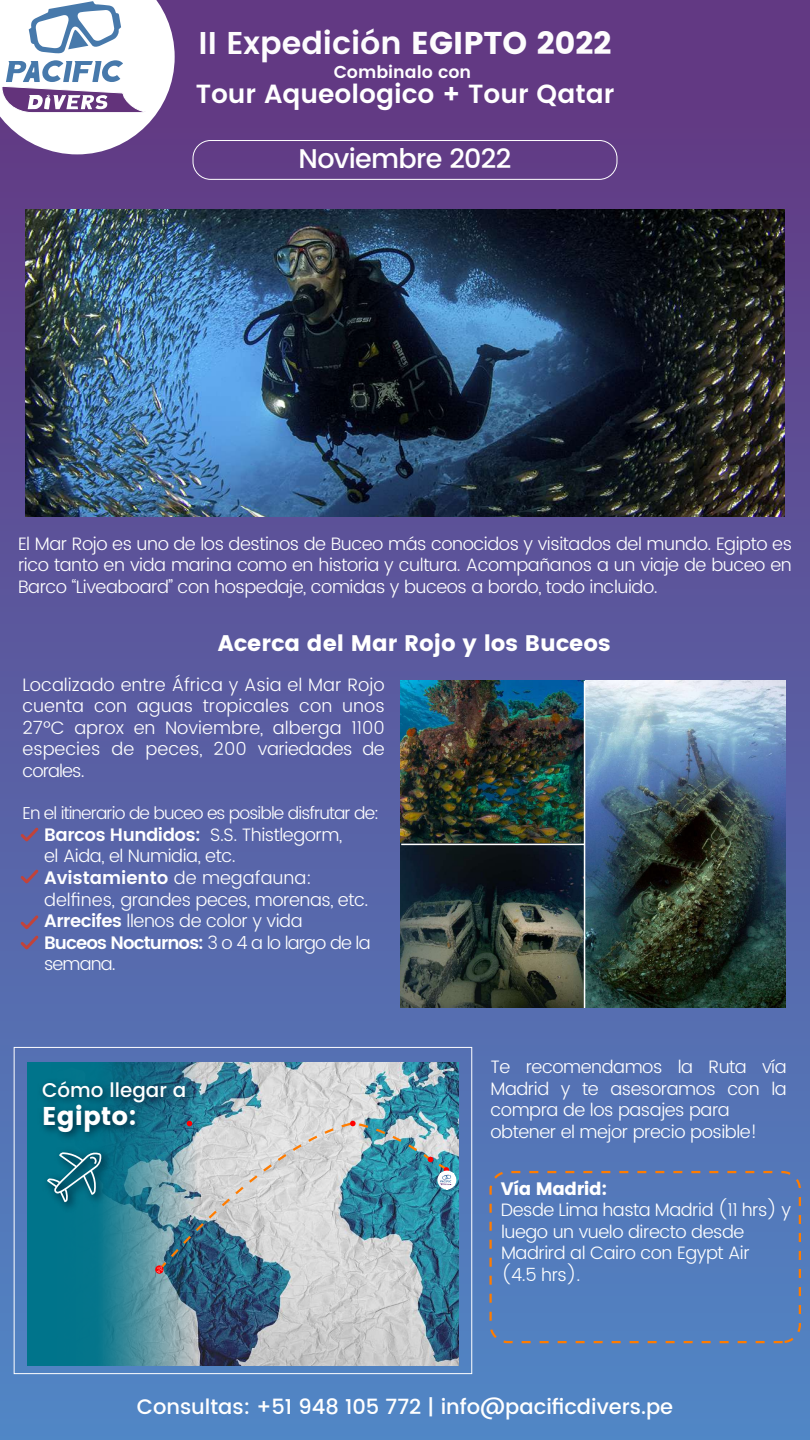
<style>
.page{position:relative;width:810px;height:1440px;background:#fff}
.page>*{position:absolute;margin:0;border:0;box-sizing:border-box;transform-origin:0 0}
.t1{font:600 31.5px "Poppins";color:#fff}
.t2{font:500 27px "Poppins";letter-spacing:-.025em;color:#fff}
.t3{font:600 26.25px "Poppins";color:#fff}
.t4{font:25.65px "Poppins";color:#fff}
.t5{font:22.5px "Poppins";color:#fff}
.t6{font:500 21px "Poppins";color:#fff}
.t7{font:500 19.88px "Poppins";color:#fff}
.t8{font:300 18px/21.6px "Poppins";letter-spacing:-.025em;color:#fff}
.t9{font:18px "Poppins";letter-spacing:-.025em;color:#fff}
.t10{font:300 17.25px "Poppins";letter-spacing:-.05em;color:#fff}
.t11{font:600 17.25px "Poppins";color:#fff}
.s1{font-weight:400}
.s2{font-weight:600}
</style>
<div class="page">
<div style="left:0;top:0;width:810px;height:1440px;background:linear-gradient(to bottom,#63347f,#5186c5)"></div>
<div style="left:193px;top:140px;width:424px;height:40px;border:1px solid #fff;border-radius:18px"></div>
<div style="left:14px;top:1047px;width:458px;height:327px;border:1px solid #fff"></div>
<div style="left:489px;top:1171px;width:312px;height:172px;border:2px dashed #ff7c00;border-radius:17px"></div>
<svg style="left:18px;top:825px;width:23px;height:19px"></svg>
<svg style="left:18px;top:867px;width:23px;height:19px"></svg>
<svg style="left:18px;top:913px;width:23px;height:39px"></svg>
<img style="left:400px;top:681px;width:385px;height:327px">
<hr style="left:584px;top:681px;width:1px;height:327px;background:#fff">
<hr style="left:401px;top:844px;width:184px;height:1px;background:#fff">
<img style="left:197px;top:1062px;width:262px;height:303px">
<svg style="left:27px;top:1062px;width:170px;height:303px;background:#278093"></svg>
<svg style="left:155px;top:1265px;width:9px;height:9px"></svg>
<img style="left:38px;top:1180px;width:78px;height:36px">
<svg style="left:47px;top:1180px;width:55px;height:22px"></svg>
<img style="left:34px;top:1072px;width:167px;height:108px">
<svg style="left:0;top:0;width:175px;height:154px"></svg>
<div style="left:437px;top:1171px;width:19px;height:18px;background:#fff;border-radius:50%"></div>
<img style="left:157px;top:1121px;width:298px;height:152px">
<img style="left:25px;top:209px;width:760px;height:308px">
<h1 class="t1" style="left:199px;top:19px;width:414px">II Expedición <span class="s1">EGIPTO 2022</span></h1>
<p class="t11" style="left:334px;top:59px;width:139px">Combinalo con</p>
<h3 class="t3" style="left:196px;top:74px;width:420px">Tour Aqueologico + Tour Qatar</h3>
<h2 class="t2" style="left:299px;top:139px;width:214px">Noviembre 2022</h2>
<p class="t8" style="left:18px;top:533px;width:776px;text-align:justify">El Mar Rojo es uno de los destinos de Buceo más conocidos y visitados del mundo. Egipto es rico tanto en vida marina como en historia y cultura. Acompañanos a un viaje de buceo en Barco “Liveaboard” con hospedaje, comidas y buceos a bordo, todo incluido.</p>
<p class="t5" style="left:218px;top:630px;width:394px">Acerca del Mar Rojo y los Buceos</p>
<p class="t8" style="left:22px;top:674px;width:364px;text-align:justify">Localizado entre África y Asia el Mar Rojo cuenta con aguas tropicales con unos 27ºC aprox en Noviembre, alberga 1100 especies de peces, 200 variedades de corales.</p>
<p class="t10" style="left:22px;top:801px;width:358px">En el itinerario de buceo es posible disfrutar de:</p>
<p class="t8" style="left:44px;top:824px;width:328px"><span class="s2">Barcos Hundidos:</span> S.S. Thistlegorm,<br>el Aida, el Numidia, etc.<br><span class="s2">Avistamiento</span> de megafauna: delfines, grandes peces, morenas, etc.<br><span class="s2">Arrecifes</span> llenos de color y vida<br><span class="s2">Buceos Nocturnos:</span> 3 o 4 a lo largo de la semana.</p>
<p class="t7" style="left:42px;top:1076px;width:146px">Cómo llegar a</p>
<h3 class="t4" style="left:42px;top:1101px;width:96px">Egipto:</h3>
<p class="t8" style="left:490px;top:1057px;width:298px">Te recomendamos la Ruta vía<br>Madrid y te asesoramos con la compra de los pasajes para obtener el mejor precio posible!</p>
<p class="t9" style="left:501px;top:1178px;width:108px">Vía Madrid:</p>
<p class="t8" style="left:501px;top:1200px;width:292px">Desde Lima hasta Madrid (11 hrs) y luego un vuelo directo desde<br>Madrird al Cairo con Egypt Air<br>(4.5 hrs).</p>
<p class="t6" style="left:137px;top:1391px;width:538px">Consultas: +51 948 105 772 | info@pacificdivers.pe</p>
</div>
